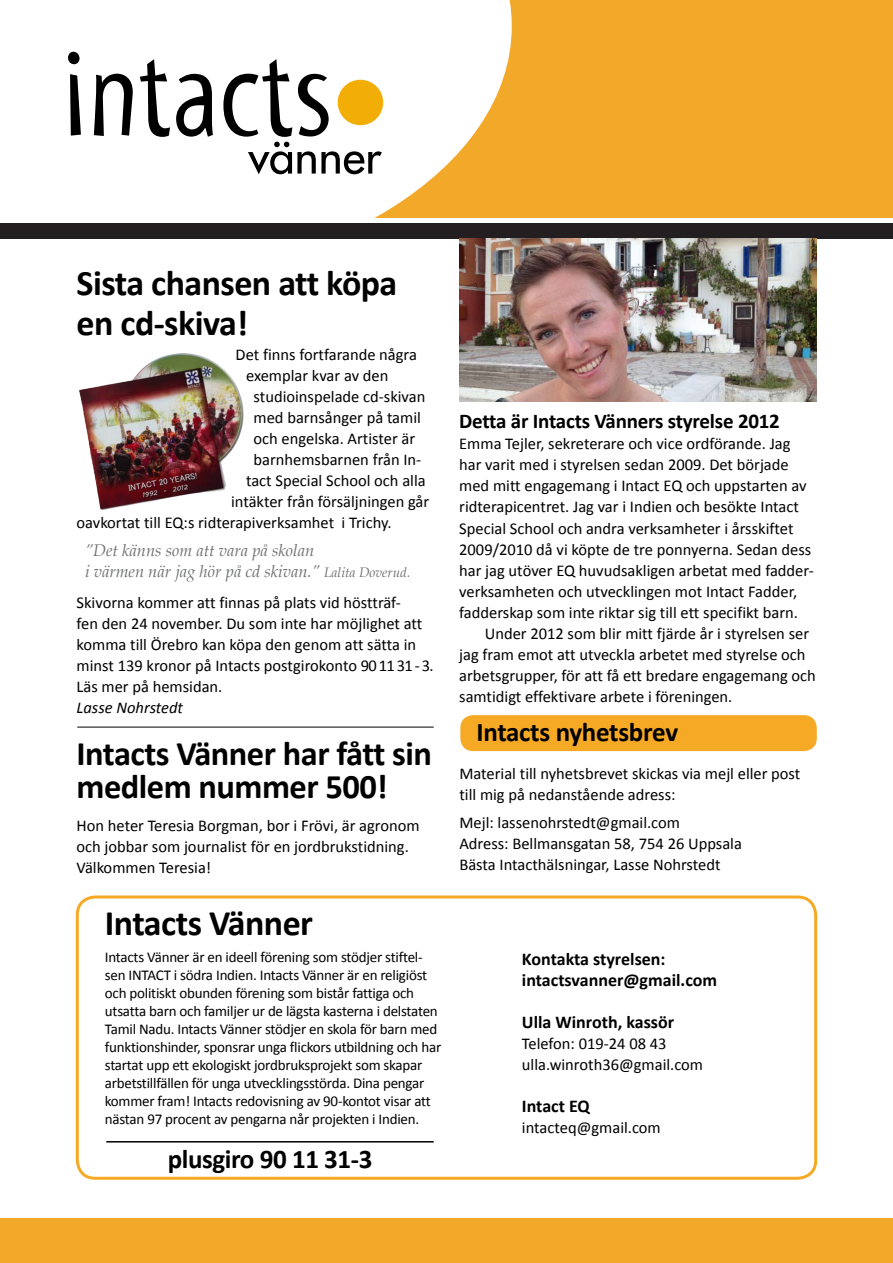
<style>
.page{position:relative;width:893px;height:1263px;background:#fff}
.page>*{position:absolute;margin:0;border:0;box-sizing:border-box;transform-origin:0 0}
.t1{font:700 36px/40.5px "Calibri";letter-spacing:-.015em;color:#000}
.t2{font:700 34.5px/33px "Calibri";letter-spacing:-.015em;color:#000}
.t3{font:700 27px "Calibri";letter-spacing:-.015em;color:#000}
.t4{font:700 21px "Calibri";letter-spacing:-.01em;color:#000}
.t5{font:700 18px/21px "Calibri";color:#000}
.t6{font:16.5px/21px "Calibri";color:#000}
.t7{font:italic 16.5px/21px "Palatino";color:#707172}
.t8{font:italic 16.5px "Calibri";color:#000}
.t9{font:15px/18px "Calibri";letter-spacing:-.015em;color:#000}
.s1{font-size:13.5px}
</style>
<div class="page">
<div style="left:0;top:0;width:893px;height:44px;background:#f2a929"></div>
<div style="left:0;top:1219px;width:893px;height:44px;background:#f2a929"></div>
<div style="left:1px;top:26px;width:891px;height:192px;background:#f2a929"></div>
<svg style="left:0;top:0;width:512px;height:224px;background:#fcf5e9"></svg>
<div style="left:0;top:224px;width:893px;height:15px;background:#231f20"></div>
<svg style="left:68px;top:52px;width:13px;height:84px"></svg>
<svg style="left:94px;top:74px;width:39px;height:62px;background:#8a8a8a"></svg>
<svg style="left:140px;top:59px;width:30px;height:78px;background:#a6a6a6"></svg>
<svg style="left:176px;top:74px;width:37px;height:63px;background:#838383"></svg>
<svg style="left:223px;top:59px;width:159px;height:115px;background:#c7c7c7"></svg>
<div style="left:338px;top:80px;width:45px;height:45px;background:#f3ad07;border-radius:50%"></div>
<div style="left:460px;top:715px;width:357px;height:36px;background:#f6a924;border-radius:13px"></div>
<div style="left:76px;top:895px;width:741px;height:285px;border:3px solid #f6a924;border-radius:18px"></div>
<hr style="left:106px;top:1141px;width:328px;height:1px;background:#000">
<img style="left:79px;top:353px;width:165px;height:157px">
<hr style="left:77px;top:727px;width:357px;height:1px;background:#000">
<img style="left:459px;top:239px;width:357px;height:163px">
<h1 class="t1" style="left:77px;top:261px;width:322px">Sista chansen att köpa en cd-skiva!</h1>
<p class="t6" style="left:236px;top:343px;width:183px">Det finns fortfarande några</p>
<p class="t6" style="left:246px;top:364px;width:144px">exemplar kvar av den</p>
<p class="t6" style="left:254px;top:385px;width:173px">studioinspelade cd-skivan</p>
<p class="t6" style="left:254px;top:406px;width:169px">med barnsånger på tamil</p>
<p class="t6" style="left:254px;top:427px;width:163px">och engelska. Artister är</p>
<p class="t6" style="left:254px;top:448px;width:169px">barnhemsbarnen från In-</p>
<p class="t6" style="left:246px;top:469px;width:181px">tact Special School och alla</p>
<p class="t6" style="left:231px;top:490px;width:200px">intäkter från försäljningen går</p>
<p class="t6" style="left:77px;top:511px;width:317px">oavkortat till EQ:s ridterapiverksamhet i Trichy.</p>
<p class="t7" style="left:85px;top:540px;width:327px">”Det känns som att vara på skolan<br>i värmen när jag hör på cd skivan.” <span class="s1">Lalita Doverud.</span></p>
<p class="t6" style="left:77px;top:591px;width:359px">Skivorna kommer att finnas på plats vid höstträf-<br>fen den 24 november. Du som inte har möjlighet att komma till Örebro kan köpa den genom att sätta in minst 139 kronor på Intacts postgirokonto 90 11 31 - 3.<br>Läs mer på hemsidan.</p>
<p class="t8" style="left:77px;top:697px;width:108px">Lasse Nohrstedt</p>
<h2 class="t2" style="left:77px;top:736px;width:357px">Intacts Vänner har fått sin medlem nummer 500!</h2>
<p class="t6" style="left:77px;top:814px;width:345px">Hon heter Teresia Borgman, bor i Frövi, är agronom och jobbar som journalist för en jordbrukstidning.<br>Välkommen Teresia!</p>
<p class="t4" style="left:459px;top:408px;width:322px">Detta är Intacts Vänners styrelse 2012</p>
<p class="t6" style="left:459px;top:433px;width:333px">Emma Tejler, sekreterare och vice ordförande. Jag</p>
<p class="t6" style="left:459px;top:454px;width:331px">har varit med i styrelsen sedan 2009. Det började</p>
<p class="t6" style="left:459px;top:475px;width:349px">med mitt engagemang i Intact EQ och uppstarten av</p>
<p class="t6" style="left:459px;top:496px;width:341px">ridterapicentret. Jag var i Indien och besökte Intact</p>
<p class="t6" style="left:459px;top:517px;width:336px">Special School och andra verksamheter i årsskiftet</p>
<p class="t6" style="left:459px;top:538px;width:354px">2009/2010 då vi köpte de tre ponnyerna. Sedan dess</p>
<p class="t6" style="left:459px;top:559px;width:356px">har jag utöver EQ huvudsakligen arbetat med fadder-</p>
<p class="t6" style="left:459px;top:580px;width:339px">verksamheten och utvecklingen mot Intact Fadder,</p>
<p class="t6" style="left:459px;top:601px;width:340px">fadderskap som inte riktar sig till ett specifikt barn.</p>
<p class="t6" style="left:485px;top:622px;width:326px">Under 2012 som blir mitt fjärde år i styrelsen ser</p>
<p class="t6" style="left:459px;top:643px;width:348px">jag fram emot att utveckla arbetet med styrelse och</p>
<p class="t6" style="left:459px;top:664px;width:358px">arbetsgrupper, för att få ett bredare engagemang och</p>
<p class="t6" style="left:459px;top:685px;width:275px">samtidigt effektivare arbete i föreningen.</p>
<h3 class="t3" style="left:476px;top:715px;width:203px">Intacts nyhetsbrev</h3>
<p class="t6" style="left:459px;top:762px;width:343px">Material till nyhetsbrevet skickas via mejl eller post till mig på nedanstående adress:</p>
<p class="t6" style="left:459px;top:811px;width:284px">Mejl: lassenohrstedt@gmail.com<br>Adress: Bellmansgatan 58, 754 26 Uppsala<br>Bästa Intacthälsningar, Lasse Nohrstedt</p>
<h1 class="t1" style="left:105px;top:901px;width:210px">Intacts Vänner</h1>
<p class="t9" style="left:105px;top:947px;width:338px">Intacts Vänner är en ideell förening som stödjer stiftel&shy;sen INTACT i södra Indien. Intacts Vänner är en religiöst och politiskt obunden förening som bistår fattiga och utsatta barn och familjer ur de lägsta kasterna i delstaten Tamil Nadu. Intacts Vänner stödjer en skola för barn med funktionshinder, sponsrar unga flickors utbildning och har startat upp ett ekologiskt jordbruksprojekt som skapar arbetstillfällen för unga utvecklingsstörda. Dina pengar kommer fram! Intacts redovisning av 90-kontot visar att nästan 97 procent av pengarna når projekten i Indien.</p>
<p class="t5" style="left:522px;top:948px;width:197px">Kontakta styrelsen: intactsvanner@gmail.com</p>
<p class="t5" style="left:522px;top:1011px;width:154px">Ulla Winroth, kassör</p>
<p class="t6" style="left:522px;top:1032px;width:183px">Telefon: 019-24 08 43 ulla.winroth36@gmail.com</p>
<p class="t5" style="left:522px;top:1095px;width:69px">Intact EQ</p>
<p class="t6" style="left:522px;top:1116px;width:140px">intacteq@gmail.com</p>
<h3 class="t3" style="left:168px;top:1143px;width:206px">plusgiro 90 11 31-3</h3>
</div>
